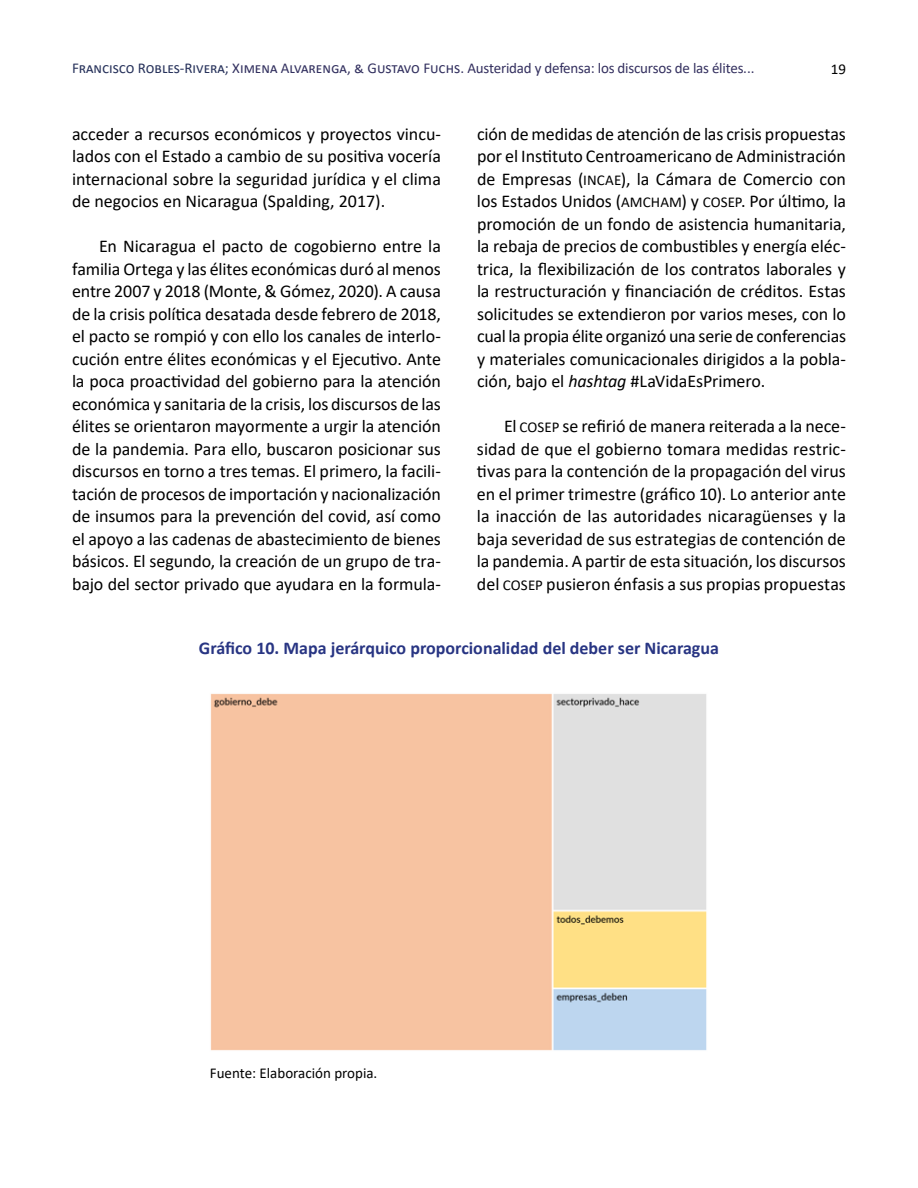
<style>
.page{position:relative;width:918px;height:1188px;background:#fff}
.page>*{position:absolute;margin:0;border:0;box-sizing:border-box;transform-origin:0 0}
.t1{font:18px/22.5px "Calibri";color:#000;text-align:justify}
.t2{font:700 18px "Calibri";color:#283583}
.t3{font:15px "Calibri";color:#34305f}
.t4{font:15px "Calibri";color:#000}
.s1{color:#27325b}
.s2{color:#32305f}
.s3{font-size:15px}
.s4{font-style:italic}
</style>
<div class="page">
<img style="left:210px;top:693px;width:497px;height:358px">
<p class="t3" style="left:72px;top:58px;width:684px"><span class="s1">Francisco Robles-Rivera;</span> <span class="s2">Ximena Alvarenga, &amp; Gustavo Fuchs.</span> Austeridad y defensa: los discursos de las élites...</p>
<p class="t4" style="left:831px;top:59px;width:17px">19</p>
<p class="t1" style="left:72px;top:122px;width:371px">acceder a recursos económicos y proyectos vincu&shy;lados con el Estado a cambio de su positiva vocería internacional sobre la seguridad jurídica y el clima de negocios en Nicaragua (Spalding, 2017).</p>
<p class="t1" style="left:72px;top:234px;width:371px;text-indent:27px">En Nicaragua el pacto de cogobierno entre la familia Ortega y las élites económicas duró al menos entre 2007 y 2018 (Monte, &amp; Gómez, 2020). A causa de la crisis política desatada desde febrero de 2018, el pacto se rompió y con ello los canales de interlo&shy;cución entre élites económicas y el Ejecutivo. Ante la poca proactividad del gobierno para la atención económica y sanitaria de la crisis, los discursos de las élites se orientaron mayormente a urgir la atención de la pandemia. Para ello, buscaron posicionar sus discursos en torno a tres temas. El primero, la facili&shy;tación de procesos de importación y nacionalización de insumos para la prevención del covid, así como el apoyo a las cadenas de abastecimiento de bienes básicos. El segundo, la creación de un grupo de tra&shy;bajo del sector privado que ayudara en la formula-</p>
<p class="t1" style="left:477px;top:122px;width:371px">ción de medidas de atención de las crisis propuestas por el Instituto Centroamericano de Administración de Empresas (<span class="s3">INCAE</span>), la Cámara de Comercio con los Estados Unidos (<span class="s3">AMCHAM</span>) y <span class="s3">COSEP</span>. Por último, la promoción de un fondo de asistencia humanitaria, la rebaja de precios de combustibles y energía eléc&shy;trica, la flexibilización de los contratos laborales y la restructuración y financiación de créditos. Estas solicitudes se extendieron por varios meses, con lo cual la propia élite organizó una serie de conferencias y materiales comunicacionales dirigidos a la pobla&shy;ción, bajo el <span class="s4">hashtag</span> #LaVidaEsPrimero.</p>
<p class="t1" style="left:477px;top:414px;width:371px;text-indent:27px">El <span class="s3">COSEP</span> se refirió de manera reiterada a la nece&shy;sidad de que el gobierno tomara medidas restric&shy;tivas para la contención de la propagación del virus en el primer trimestre (gráfico 10). Lo anterior ante la inacción de las autoridades nicaragüenses y la baja severidad de sus estrategias de contención de la pandemia. A partir de esta situación, los discursos del <span class="s3">COSEP</span> pusieron énfasis a sus propias propuestas</p>
<p class="t2" style="left:199px;top:636px;width:522px">Gráfico 10. Mapa jerárquico proporcionalidad del deber ser Nicaragua</p>
<p class="t4" style="left:210px;top:1062px;width:169px">Fuente: Elaboración propia.</p>
</div>
